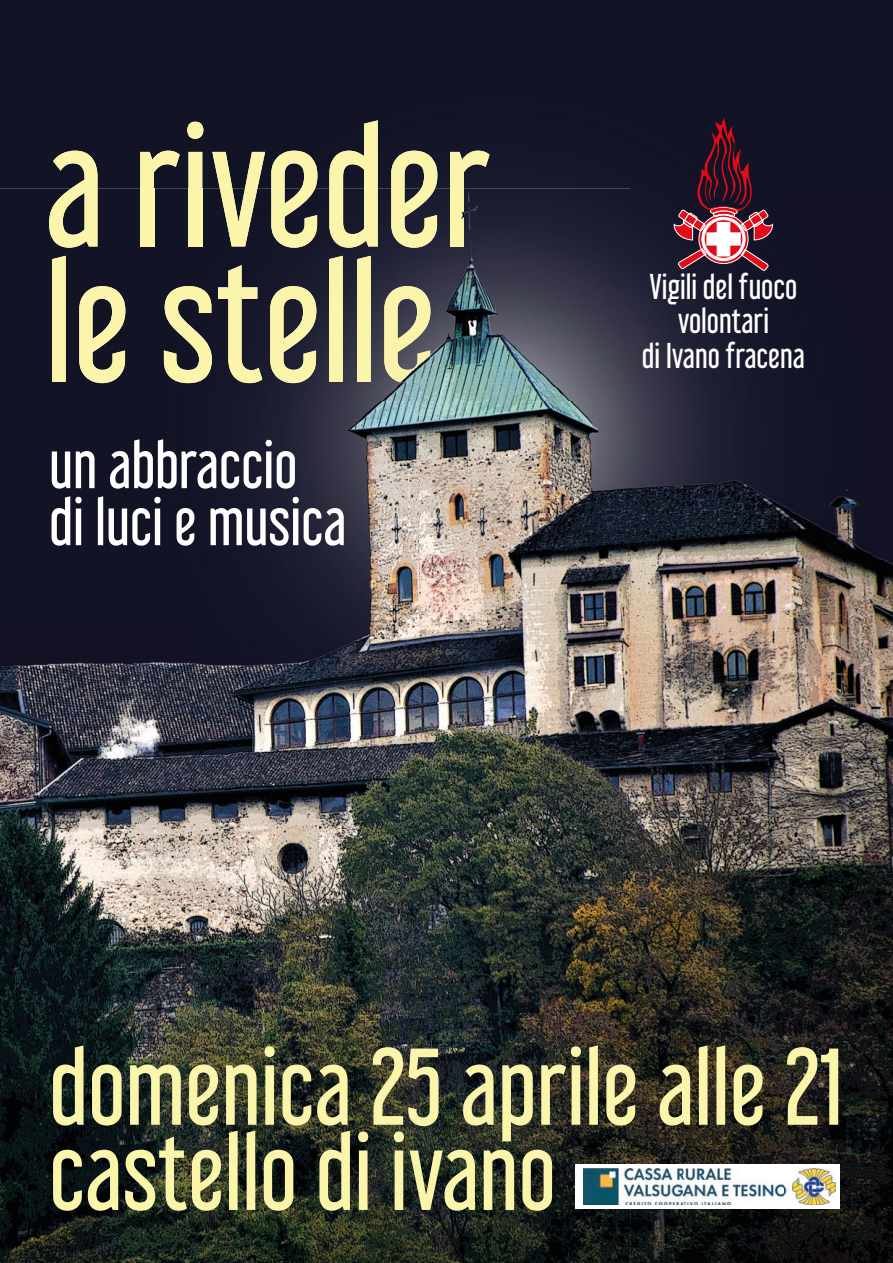
<style>
.page{position:relative;width:893px;height:1263px;background:#fff}
.page>*{position:absolute;margin:0;border:0;box-sizing:border-box;transform-origin:0 0}
.t1{font:97.35px/85.2px "Libel Suit Rg";color:#fbf4ab}
.t2{font:60px/57px "Libel Suit Rg";color:#fff}
.t3{font:31.5px/34.5px "Libel Suit Rg";color:#fff;text-align:center}
</style>
<div class="page">
<div style="left:0;top:0;width:893px;height:188px;background:#121325"></div>
<svg style="left:49px;top:151px;width:49px;height:37px"></svg>
<svg style="left:140px;top:151px;width:40px;height:37px"></svg>
<svg style="left:187px;top:122px;width:16px;height:66px"></svg>
<svg style="left:212px;top:152px;width:53px;height:36px"></svg>
<svg style="left:271px;top:151px;width:46px;height:37px"></svg>
<svg style="left:329px;top:120px;width:49px;height:68px"></svg>
<svg style="left:391px;top:151px;width:46px;height:37px"></svg>
<svg style="left:450px;top:151px;width:39px;height:37px"></svg>
<img style="left:0;top:188px;width:893px;height:1075px">
<img style="left:49px;top:188px;width:49px;height:60px">
<img style="left:140px;top:188px;width:14px;height:58px">
<img style="left:188px;top:188px;width:14px;height:58px">
<img style="left:220px;top:188px;width:37px;height:58px">
<img style="left:271px;top:188px;width:46px;height:60px">
<img style="left:329px;top:188px;width:49px;height:60px">
<img style="left:391px;top:188px;width:46px;height:60px">
<img style="left:450px;top:188px;width:14px;height:58px">
<img style="left:52px;top:256px;width:14px;height:126px">
<img style="left:79px;top:286px;width:46px;height:97px">
<img style="left:164px;top:286px;width:48px;height:97px">
<img style="left:218px;top:265px;width:44px;height:118px">
<img style="left:270px;top:286px;width:46px;height:97px">
<div style="left:329px;top:256px;width:14px;height:126px;background:#fbf4ab"></div>
<div style="left:357px;top:256px;width:14px;height:126px;background:#fbf4ab"></div>
<img style="left:384px;top:286px;width:46px;height:97px">
<svg style="left:674px;top:117px;width:99px;height:154px"></svg>
<div style="left:575px;top:1164px;width:265px;height:45px;background:#fff"></div>
<img style="left:583px;top:1169px;width:252px;height:36px">
<p class="t2" style="left:49px;top:430px;width:299px">un abbraccio di luci e musica</p>
<p class="t3" style="left:642px;top:266px;width:164px">Vigili del fuoco volontari<br>di Ivano fracena</p>
<p class="t1" style="left:49px;top:1033px;width:795px">domenica 25 aprile alle 21 castello di ivano</p>
</div>
